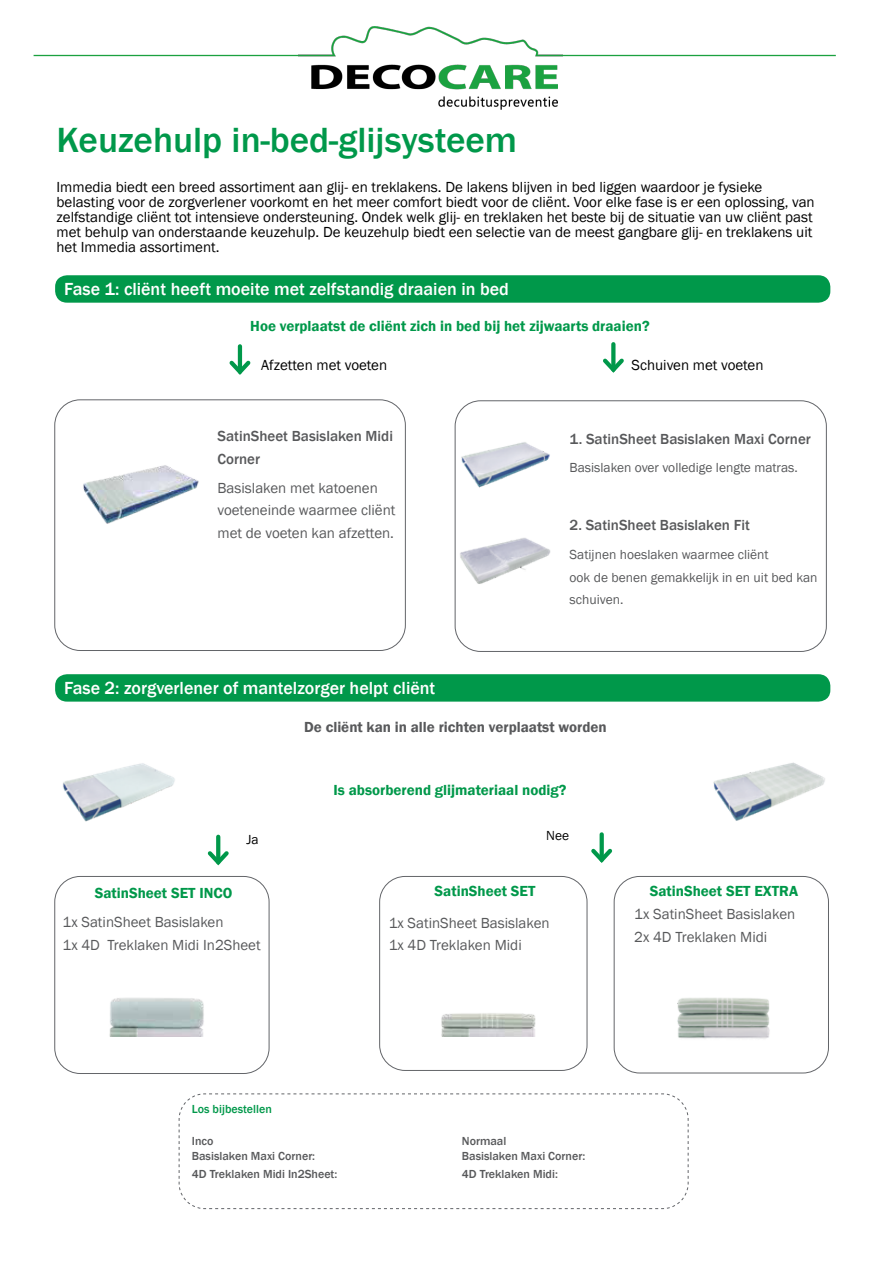
<style>
.page{position:relative;width:893px;height:1263px;background:#fff}
.page>*{position:absolute;margin:0;border:0;box-sizing:border-box;transform-origin:0 0}
.t1{font:500 36px "Franklin Gothic";color:#00984a}
.t2{font:500 18px "Franklin Gothic";color:#fff}
.t3{font:15px/15px "Franklin Gothic";color:#000}
.t4{font:15px/22.5px "Franklin Gothic";color:#58595b}
.t5{font:600 15px "Franklin Gothic";color:#00984a}
.t6{font:500 15px/22.5px "Franklin Gothic";color:#58595b}
.t7{font:600 15px "Franklin Gothic";color:#58595b}
.t8{font:13.5px/22.5px "Franklin Gothic";color:#58595b}
.t9{font:13.5px "Franklin Gothic";color:#000}
.t10{font:500 12px "Franklin Gothic";color:#58595b}
.t11{font:500 12px "Franklin Gothic";color:#00984a}
</style>
<div class="page">
<div style="left:54px;top:399px;width:352px;height:252px;border:1px solid #636569;border-radius:26px"></div>
<div style="left:455px;top:400px;width:372px;height:252px;border:1px solid #636569;border-radius:26px"></div>
<div style="left:55px;top:275px;width:775px;height:28px;background:#00984a;border-radius:12px"></div>
<hr style="left:238px;top:346px;width:4px;height:26px;background:#00984a">
<svg style="left:229px;top:357px;width:22px;height:18px"></svg>
<svg style="left:611px;top:344px;width:4px;height:11px"></svg>
<svg style="left:603px;top:355px;width:21px;height:18px"></svg>
<img style="left:83px;top:465px;width:116px;height:59px">
<img style="left:454px;top:435px;width:96px;height:63px">
<img style="left:454px;top:532px;width:97px;height:63px">
<div style="left:55px;top:674px;width:775px;height:28px;background:#00984a;border-radius:12px"></div>
<img style="left:63px;top:763px;width:112px;height:59px">
<svg style="left:216px;top:837px;width:4px;height:10px"></svg>
<svg style="left:207px;top:847px;width:22px;height:19px"></svg>
<svg style="left:600px;top:834px;width:4px;height:11px"></svg>
<svg style="left:591px;top:845px;width:22px;height:18px"></svg>
<div style="left:54px;top:876px;width:215px;height:198px;border:1px solid #636569;border-radius:26px"></div>
<div style="left:379px;top:876px;width:208px;height:195px;border:1px solid #636569;border-radius:26px"></div>
<div style="left:614px;top:876px;width:215px;height:197px;border:1px solid #636569;border-radius:26px"></div>
<img style="left:441px;top:1013px;width:95px;height:24px">
<img style="left:109px;top:998px;width:95px;height:39px">
<img style="left:677px;top:998px;width:93px;height:41px">
<svg style="left:178px;top:1093px;width:511px;height:116px"></svg>
<img style="left:713px;top:762px;width:112px;height:59px">
<img style="left:33px;top:27px;width:803px;height:82px">
<h1 class="t1" style="left:57px;top:118px;width:462px">Keuzehulp in-bed-glijsysteem</h1>
<p class="t3" style="left:57px;top:180px;width:760px">Immedia biedt een breed assortiment aan glij- en treklakens. De lakens blijven in bed liggen waardoor je fysieke belasting voor de zorgverlener voorkomt en het meer comfort biedt voor de cliënt. Voor elke fase is er een oplossing, van zelfstandige cliënt tot intensieve ondersteuning. Ondek welk glij- en treklaken het beste bij de situatie van uw cliënt past met behulp van onderstaande keuzehulp. De keuzehulp biedt een selectie van de meest gangbare glij- en treklakens uit het Immedia assortiment.</p>
<p class="t2" style="left:64px;top:278px;width:446px">Fase 1: cliënt heeft moeite met zelfstandig draaien in bed</p>
<p class="t5" style="left:250px;top:317px;width:401px">Hoe verplaatst de cliënt zich in bed bij het zijwaarts draaien?</p>
<p class="t3" style="left:261px;top:358px;width:127px">Afzetten met voeten</p>
<p class="t3" style="left:631px;top:358px;width:134px">Schuiven met voeten</p>
<p class="t6" style="left:218px;top:425px;width:177px">SatinSheet Basislaken Midi<br>Corner</p>
<p class="t4" style="left:218px;top:477px;width:179px">Basislaken met katoenen voeteneinde waarmee cliënt met de voeten kan afzetten.</p>
<p class="t2" style="left:64px;top:677px;width:373px">Fase 2: zorgverlener of mantelzorger helpt cliënt</p>
<p class="t6" style="left:570px;top:427px;width:243px">1. SatinSheet Basislaken Maxi Corner</p>
<p class="t8" style="left:570px;top:457px;width:230px">Basislaken over volledige lengte matras.</p>
<p class="t6" style="left:570px;top:514px;width:182px">2. SatinSheet Basislaken Fit</p>
<p class="t8" style="left:570px;top:544px;width:250px">Satijnen hoeslaken waarmee cliënt<br>ook de benen gemakkelijk in en uit bed kan schuiven.</p>
<p class="t7" style="left:304px;top:717px;width:304px">De cliënt kan in alle richten verplaatst worden</p>
<p class="t5" style="left:334px;top:781px;width:234px">Is absorberend glijmateriaal nodig?</p>
<p class="t9" style="left:247px;top:831px;width:14px">Ja</p>
<p class="t9" style="left:546px;top:827px;width:24px">Nee</p>
<p class="t5" style="left:95px;top:884px;width:139px">SatinSheet SET INCO</p>
<p class="t5" style="left:435px;top:882px;width:102px">SatinSheet SET</p>
<p class="t5" style="left:650px;top:881px;width:150px">SatinSheet SET EXTRA</p>
<p class="t4" style="left:63px;top:911px;width:200px">1x SatinSheet Basislaken<br>1x 4D Treklaken Midi In2Sheet</p>
<p class="t4" style="left:389px;top:911px;width:162px">1x SatinSheet Basislaken<br>1x 4D Treklaken Midi</p>
<p class="t4" style="left:634px;top:903px;width:162px">1x SatinSheet Basislaken<br>2x 4D Treklaken Midi</p>
<p class="t11" style="left:192px;top:1101px;width:81px">Los bijbestellen</p>
<p class="t10" style="left:192px;top:1134px;width:23px">Inco</p>
<p class="t10" style="left:462px;top:1134px;width:46px">Normaal</p>
<p class="t10" style="left:192px;top:1148px;width:125px">Basislaken Maxi Corner:</p>
<p class="t10" style="left:462px;top:1148px;width:125px">Basislaken Maxi Corner:</p>
<p class="t10" style="left:192px;top:1166px;width:147px">4D Treklaken Midi In2Sheet:</p>
<p class="t10" style="left:462px;top:1166px;width:98px">4D Treklaken Midi:</p>
</div>
